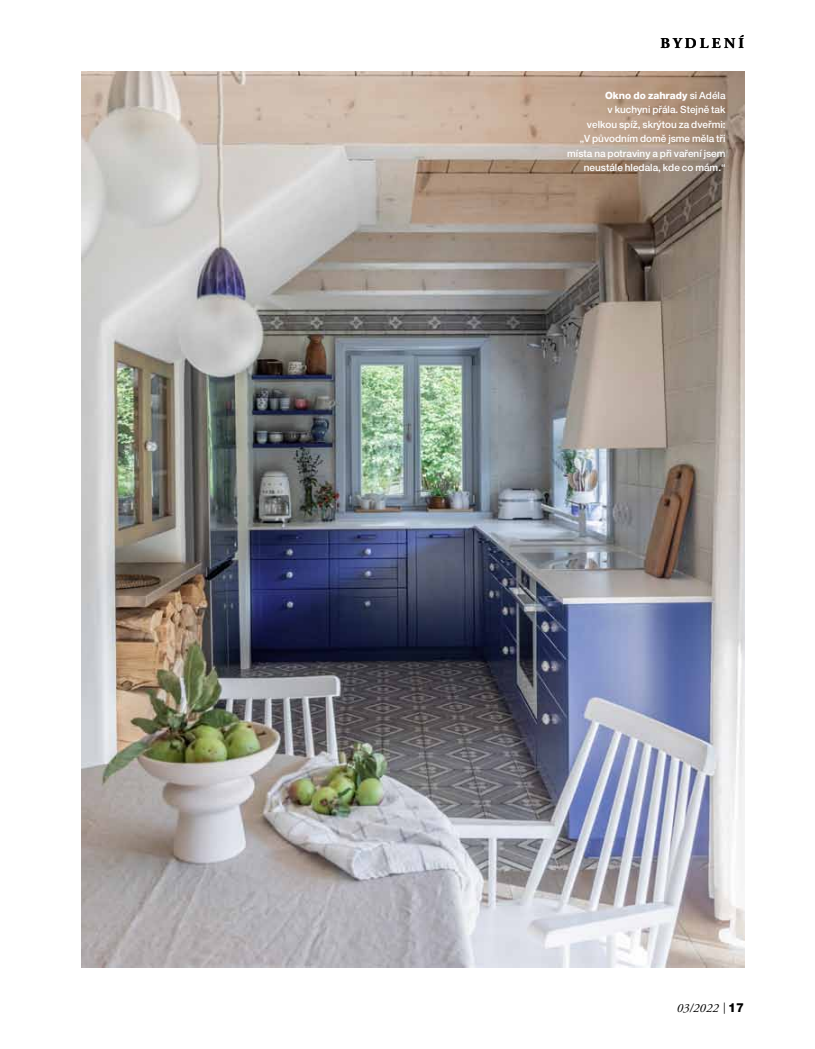
<style>
.page{position:relative;width:815px;height:1049px;background:#fff}
.page>*{position:absolute;margin:0;border:0;box-sizing:border-box;transform-origin:0 0}
.t1{font:700 15px "Adobe Garamond Pro";letter-spacing:.215em;color:#000}
.t2{font:italic 12.5px "Adobe Garamond Pro";letter-spacing:.02em;color:#000}
.t3{font:500 10px/14.4px "Helvetica Neue CE";color:#fff;text-align:right}
.s1{font-weight:800}
.s2{font-style:normal;font-size:11.25px}
.s3{font-family:"Helvetica Neue CE";font-weight:800;font-style:normal}
</style>
<div class="page">
<img style="left:81px;top:72px;width:663px;height:895px">
<h1 class="t1" style="left:660px;top:35px;width:85px">BYDLENÍ</h1>
<p class="t3" style="left:567px;top:89px;width:160px"><span class="s1">Okno do zahrady</span> si Adéla<br>v kuchyni přála. Stejně tak<br>velkou spíž, skrýtou za dveřmi:<br>„V původním domě jsme měla tři místa na potraviny a při vaření jsem neustále hledala, kde co mám.“</p>
<p class="t2" style="left:677px;top:1000px;width:69px">03/2022 <span class="s2">|</span> <span class="s3">17</span></p>
</div>
